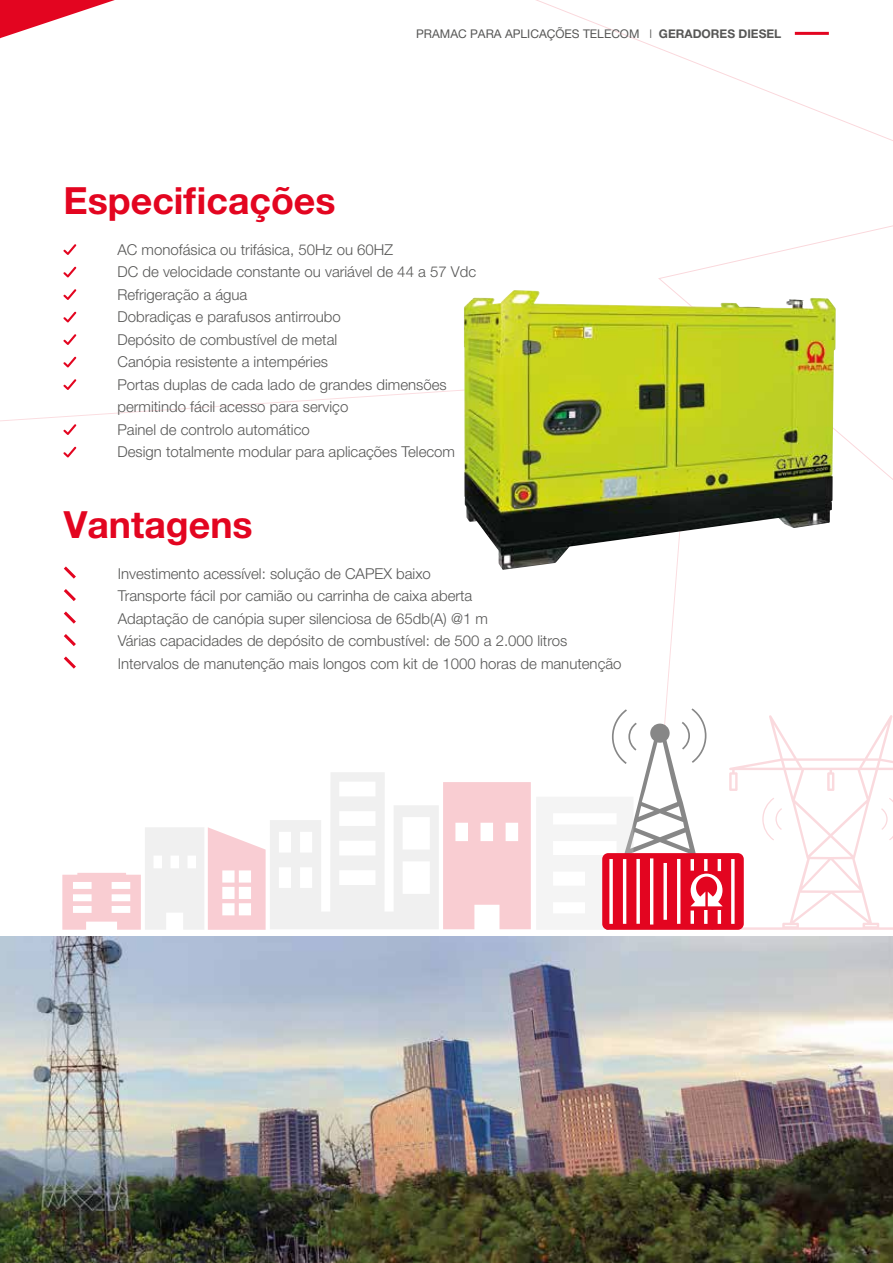
<style>
.page{position:relative;width:893px;height:1263px;background:#fff}
.page>*{position:absolute;margin:0;border:0;box-sizing:border-box;transform-origin:0 0}
.t1{font:700 37.5px "Helvetica Neue LT Pro";color:#e30520}
.t2{font:300 15px/22.5px "Helvetica Neue LT Pro";color:#575756}
.t3{font:12px "Helvetica Neue LT Pro";color:#575756}
.s1{font-weight:300}
.s2{font-weight:700}
</style>
<div class="page">
<img style="left:0;top:936px;width:893px;height:327px">
<svg style="left:0;top:0;width:115px;height:38px"></svg>
<svg style="left:62px;top:708px;width:831px;height:222px"></svg>
<svg style="left:63px;top:244px;width:13px;height:11px"></svg>
<svg style="left:63px;top:267px;width:13px;height:11px"></svg>
<svg style="left:63px;top:289px;width:13px;height:11px"></svg>
<svg style="left:63px;top:312px;width:13px;height:11px"></svg>
<svg style="left:63px;top:334px;width:13px;height:11px"></svg>
<svg style="left:63px;top:357px;width:13px;height:11px"></svg>
<svg style="left:63px;top:379px;width:13px;height:11px"></svg>
<svg style="left:63px;top:424px;width:13px;height:11px"></svg>
<svg style="left:63px;top:447px;width:13px;height:11px"></svg>
<svg style="left:63px;top:566px;width:13px;height:103px"></svg>
<hr style="left:795px;top:32px;width:34px;height:3px;background:#e30520">
<img style="left:464px;top:290px;width:372px;height:280px">
<p class="t3" style="left:416px;top:27px;width:367px">PRAMAC PARA APLICAÇÕES TELECOM <span class="s1">I</span> <span class="s2">GERADORES DIESEL</span></p>
<h1 class="t1" style="left:63px;top:178px;width:274px">Especificações</h1>
<p class="t2" style="left:117px;top:238px;width:360px">AC monofásica ou trifásica, 50Hz ou 60HZ<br>DC de velocidade constante ou variável de 44 a 57 Vdc Refrigeração a água<br>Dobradiças e parafusos antirroubo<br>Depósito de combustível de metal<br>Canópia resistente a intempéries<br>Portas duplas de cada lado de grandes dimensões permitindo fácil acesso para serviço<br>Painel de controlo automático<br>Design totalmente modular para aplicações Telecom</p>
<h1 class="t1" style="left:64px;top:502px;width:190px">Vantagens</h1>
<p class="t2" style="left:118px;top:562px;width:505px">Investimento acessível: solução de CAPEX baixo<br>Transporte fácil por camião ou carrinha de caixa aberta<br>Adaptação de canópia super silenciosa de 65db(A) @1 m<br>Várias capacidades de depósito de combustível: de 500 a 2.000 litros Intervalos de manutenção mais longos com kit de 1000 horas de manutenção</p>
</div>
